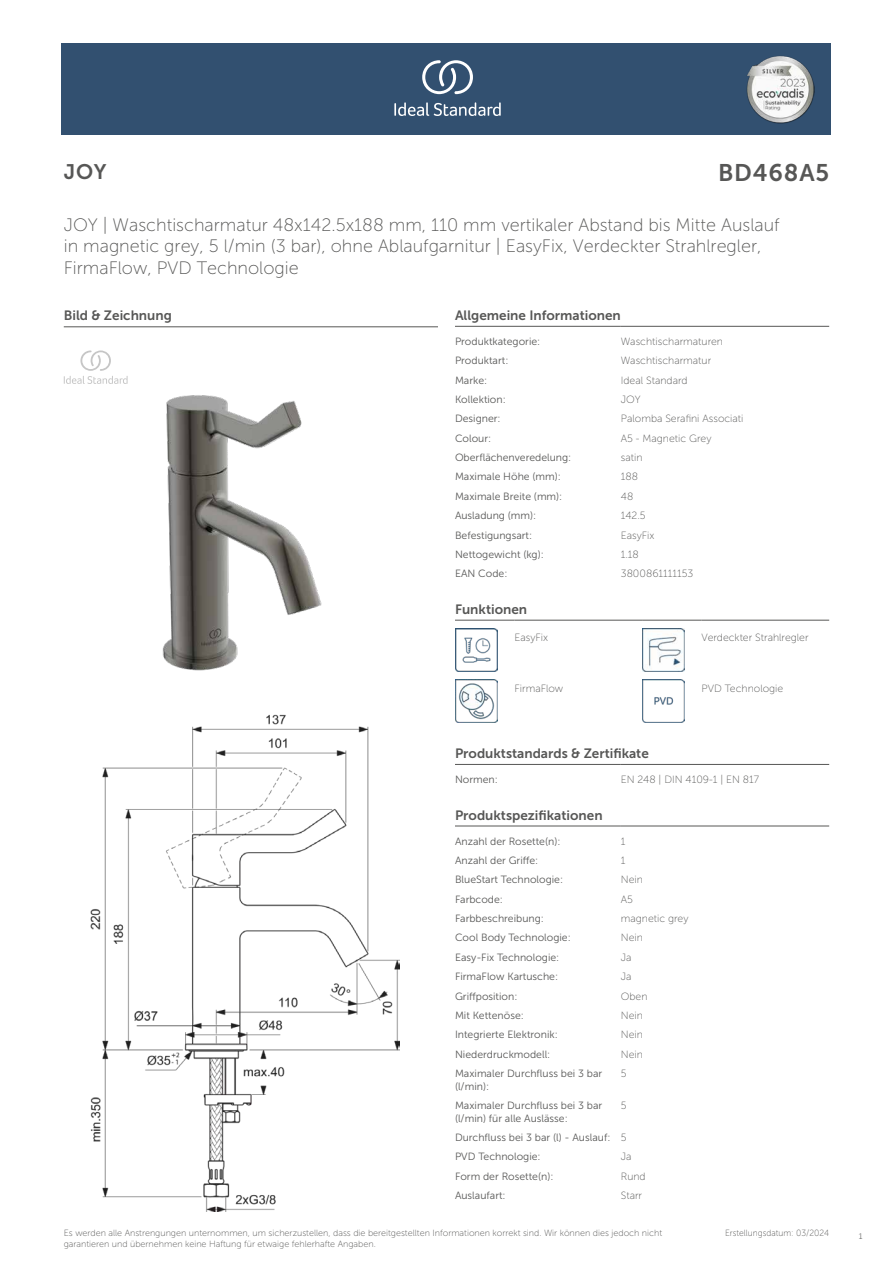
<style>
.page{position:relative;width:893px;height:1263px;background:#fff}
.page>*{position:absolute;margin:0;border:0;box-sizing:border-box;transform-origin:0 0}
.t1{font:24px "Museo Sans 700";letter-spacing:.035em;color:#575756}
.t2{font:21px "Museo Sans 700";color:#575756}
.t3{font:18px/21.6px "Museo Sans 100";color:#575756}
.t4{font:13.5px "Museo Sans 700";color:#575756}
.t5{font:10.5px/12.6px "Museo Sans 300";color:#575756}
.t6{font:10.5px "Museo Sans 100";color:#575756}
.t7{font:9px/10.8px "Museo Sans 100";color:#575756}
.t8{font:9px "Museo Sans 100";color:#575756;scale:.95 1}
.t9{font:300 9px "Calibri";color:#575756;scale:.95 1}
.s1{font-family:"Museo Sans 100"}
</style>
<div class="page">
<div style="left:62px;top:43px;width:769px;height:91px;background:#325070"></div>
<hr style="left:455px;top:326px;width:166px;height:1px;background:#575756">
<hr style="left:621px;top:326px;width:208px;height:1px;background:#575756">
<hr style="left:455px;top:620px;width:59px;height:1px;background:#575756">
<hr style="left:514px;top:620px;width:128px;height:1px;background:#575756">
<hr style="left:642px;top:620px;width:60px;height:1px;background:#575756">
<hr style="left:702px;top:620px;width:127px;height:1px;background:#575756">
<img style="left:455px;top:629px;width:42px;height:42px">
<img style="left:642px;top:629px;width:43px;height:42px">
<img style="left:455px;top:680px;width:42px;height:42px">
<img style="left:642px;top:680px;width:43px;height:42px">
<hr style="left:455px;top:764px;width:166px;height:1px;background:#575756">
<hr style="left:621px;top:764px;width:208px;height:1px;background:#575756">
<hr style="left:455px;top:826px;width:166px;height:1px;background:#575756">
<hr style="left:621px;top:826px;width:208px;height:1px;background:#575756">
<img style="left:90px;top:714px;width:310px;height:497px">
<hr style="left:64px;top:327px;width:374px;height:1px;background:#575756">
<svg style="left:64px;top:350px;width:64px;height:34px"></svg>
<img style="left:162px;top:395px;width:160px;height:275px">
<svg style="left:394px;top:102px;width:107px;height:14px"></svg>
<svg style="left:422px;top:60px;width:51px;height:34px"></svg>
<img style="left:746px;top:56px;width:68px;height:67px">
<h2 class="t2" style="left:64px;top:160px;width:44px">JOY</h2>
<h1 class="t1" style="left:718px;top:160px;width:113px">BD468A5</h1>
<h3 class="t3" style="left:64px;top:214px;width:717px">JOY | Waschtischarmatur 48x142.5x188 mm, 110 mm vertikaler Abstand bis Mitte Auslauf in magnetic grey, 5 l/min (3 bar), ohne Ablaufgarnitur | EasyFix, Verdeckter Strahlregler,<br>FirmaFlow, PVD Technologie</h3>
<p class="t4" style="left:64px;top:308px;width:110px">Bild &amp; Zeichnung</p>
<p class="t4" style="left:455px;top:308px;width:167px">Allgemeine Informationen</p>
<p class="t5" style="left:455px;top:335px;width:87px">Produktkategorie:</p>
<p class="t6" style="left:621px;top:336px;width:104px">Waschtischarmaturen</p>
<p class="t5" style="left:455px;top:354px;width:55px">Produktart:</p>
<p class="t6" style="left:621px;top:355px;width:92px">Waschtischarmatur</p>
<p class="t5" style="left:455px;top:374px;width:34px">Marke:</p>
<p class="t6" style="left:621px;top:374px;width:68px">Ideal Standard</p>
<p class="t5" style="left:455px;top:393px;width:52px">Kollektion:</p>
<p class="t6" style="left:621px;top:394px;width:21px">JOY</p>
<p class="t5" style="left:455px;top:413px;width:47px">Designer:</p>
<p class="t6" style="left:621px;top:413px;width:124px">Palomba Serafini Associati</p>
<p class="t5" style="left:455px;top:432px;width:38px">Colour:</p>
<p class="t6" style="left:621px;top:433px;width:92px">A5 - Magnetic Grey</p>
<p class="t5" style="left:455px;top:451px;width:118px">Oberflächenveredelung:</p>
<p class="t6" style="left:621px;top:452px;width:23px">satin</p>
<p class="t5" style="left:455px;top:471px;width:107px">Maximale Höhe (mm):</p>
<p class="t6" style="left:621px;top:471px;width:19px">188</p>
<p class="t5" style="left:455px;top:490px;width:109px">Maximale Breite (mm):</p>
<p class="t6" style="left:621px;top:491px;width:14px">48</p>
<p class="t5" style="left:455px;top:509px;width:83px">Ausladung (mm):</p>
<p class="t6" style="left:621px;top:510px;width:26px">142.5</p>
<p class="t5" style="left:455px;top:529px;width:79px">Befestigungsart:</p>
<p class="t6" style="left:621px;top:529px;width:35px">EasyFix</p>
<p class="t5" style="left:455px;top:548px;width:90px">Nettogewicht (kg):</p>
<p class="t6" style="left:621px;top:549px;width:20px">1.18</p>
<p class="t5" style="left:455px;top:567px;width:54px">EAN Code:</p>
<p class="t6" style="left:621px;top:568px;width:74px">3800861111153</p>
<p class="t4" style="left:455px;top:602px;width:74px">Funktionen</p>
<p class="t6" style="left:514px;top:632px;width:35px">EasyFix</p>
<p class="t6" style="left:702px;top:632px;width:108px">Verdeckter Strahlregler</p>
<p class="t6" style="left:514px;top:683px;width:50px">FirmaFlow</p>
<p class="t6" style="left:702px;top:683px;width:83px">PVD Technologie</p>
<p class="t4" style="left:455px;top:746px;width:195px">Produktstandards &amp; Zertifikate</p>
<p class="t5" style="left:455px;top:773px;width:44px">Normen:</p>
<p class="t6" style="left:621px;top:774px;width:140px">EN 248 | DIN 4109-1 | EN 817</p>
<p class="t4" style="left:455px;top:807px;width:149px">Produktspezifikationen</p>
<p class="t5" style="left:455px;top:835px;width:107px">Anzahl der Rosette(n):</p>
<p class="t6" style="left:621px;top:835px;width:6px">1</p>
<p class="t5" style="left:455px;top:854px;width:85px">Anzahl der Griffe:</p>
<p class="t6" style="left:621px;top:855px;width:6px">1</p>
<p class="t5" style="left:455px;top:873px;width:110px">BlueStart Technologie:</p>
<p class="t6" style="left:621px;top:874px;width:24px">Nein</p>
<p class="t5" style="left:455px;top:893px;width:49px">Farbcode:</p>
<p class="t6" style="left:621px;top:893px;width:14px">A5</p>
<p class="t5" style="left:455px;top:912px;width:90px">Farbbeschreibung:</p>
<p class="t6" style="left:621px;top:913px;width:69px">magnetic grey</p>
<p class="t5" style="left:455px;top:932px;width:117px">Cool Body Technologie:</p>
<p class="t6" style="left:621px;top:932px;width:24px">Nein</p>
<p class="t5" style="left:455px;top:951px;width:106px">Easy-Fix Technologie:</p>
<p class="t6" style="left:621px;top:952px;width:12px">Ja</p>
<p class="t5" style="left:455px;top:970px;width:105px">FirmaFlow Kartusche:</p>
<p class="t6" style="left:621px;top:971px;width:12px">Ja</p>
<p class="t5" style="left:455px;top:990px;width:64px">Griffposition:</p>
<p class="t6" style="left:621px;top:990px;width:28px">Oben</p>
<p class="t5" style="left:455px;top:1009px;width:70px">Mit Kettenöse:</p>
<p class="t6" style="left:621px;top:1010px;width:24px">Nein</p>
<p class="t5" style="left:455px;top:1028px;width:104px">Integrierte Elektronik:</p>
<p class="t6" style="left:621px;top:1029px;width:24px">Nein</p>
<p class="t5" style="left:455px;top:1048px;width:97px">Niederdruckmodell:</p>
<p class="t6" style="left:621px;top:1048px;width:24px">Nein</p>
<p class="t5" style="left:455px;top:1067px;width:149px">Maximaler Durchfluss bei 3 bar (l/min):</p>
<p class="t6" style="left:621px;top:1068px;width:7px">5</p>
<p class="t5" style="left:455px;top:1099px;width:149px">Maximaler Durchfluss bei 3 bar (l/min) für alle Auslässe:</p>
<p class="t6" style="left:621px;top:1100px;width:7px">5</p>
<p class="t5" style="left:455px;top:1128px;width:173px;line-height:19.4px">Durchfluss bei 3 bar (l) - Auslauf: <span class="s1">5<br></span>PVD Technologie:</p>
<p class="t6" style="left:621px;top:1151px;width:12px">Ja</p>
<p class="t5" style="left:455px;top:1170px;width:100px">Form der Rosette(n):</p>
<p class="t6" style="left:621px;top:1170px;width:26px">Rund</p>
<p class="t5" style="left:455px;top:1189px;width:52px">Auslaufart:</p>
<p class="t6" style="left:621px;top:1190px;width:23px">Starr</p>
<p class="t7" style="left:64px;top:1227px;width:600px">Es werden alle Anstrengungen unternommen, um sicherzustellen, dass die bereitgestellten Informationen korrekt sind. Wir können dies jedoch nicht garantieren und übernehmen keine Haftung für etwaige fehlerhafte Angaben.</p>
<p class="t8" style="left:725px;top:1228px;width:111px">Erstellungsdatum: 03/2024</p>
<p class="t9" style="left:858px;top:1230px;width:6px">1</p>
</div>
